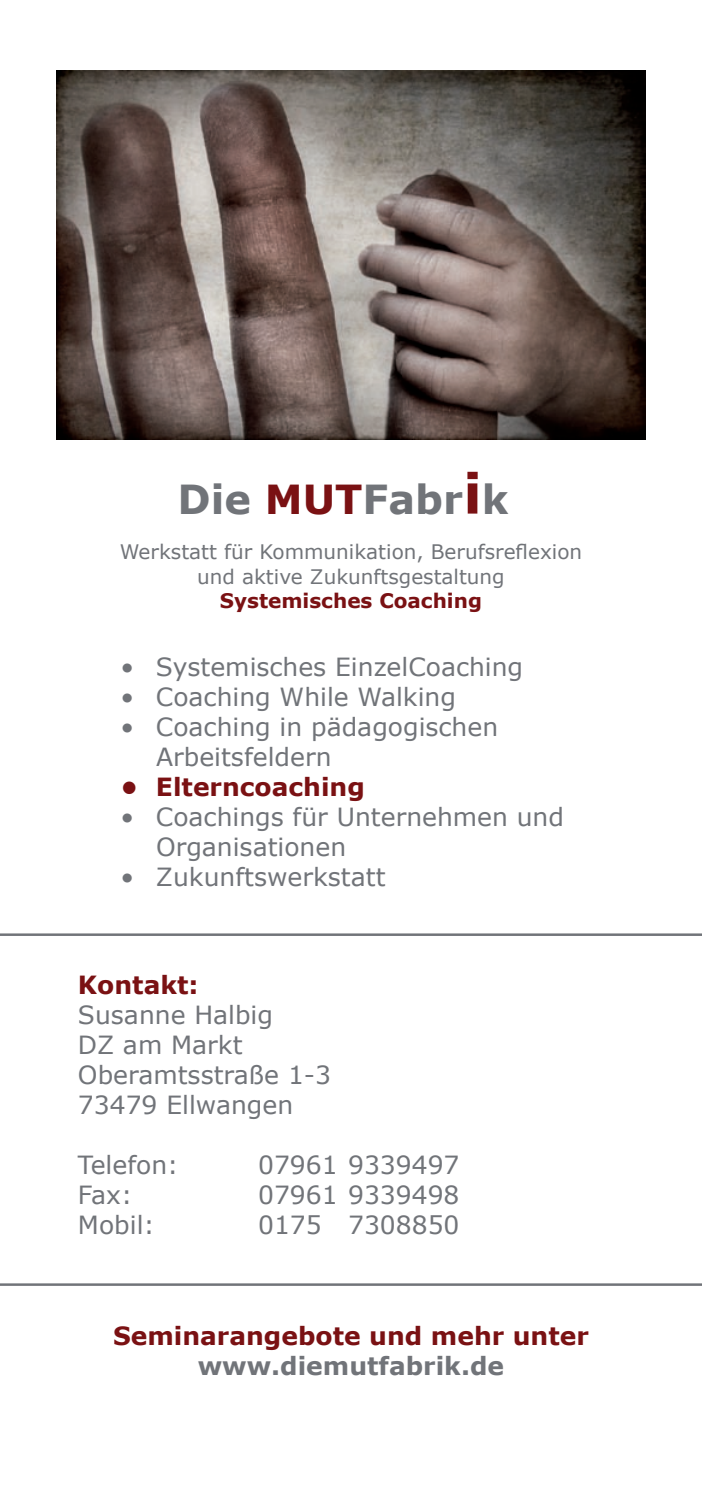
<style>
.page{position:relative;width:702px;height:1489px;background:#fff}
.page>*{position:absolute;margin:0;border:0;box-sizing:border-box;transform-origin:0 0}
.t1{font:700 40px "Verdana";color:#717479}
.MF_10{font:25px/30px "Verdana";color:#717479}
.MF_10_rot_fett{font:700 25px "Verdana";color:#7a1113}
.MF_10-2{font:700 25px "Verdana";color:#717479}
.MF_8{font:20px/24px "Verdana";color:#717479;text-align:center}
.MF_8_rot_fett{font:700 20px "Verdana";color:#7a1113}
.s1{color:#7a1113}
.s2{font-size:55px;color:#7a1113}
</style>
<div class="page">
<img style="left:57px;top:71px;width:588px;height:368px">
<hr style="left:0;top:933px;width:702px;height:2px;background:#717479">
<hr style="left:0;top:1283px;width:702px;height:2px;background:#717479">
<p class="t1" style="left:178px;top:473px;width:332px">Die <span class="s1">MUT</span>Fabr<span class="s2">i</span>k</p>
<p class="MF_8" style="left:120px;top:539px;width:464px">Werkstatt für Kommunikation, Berufsreflexion und aktive Zukunftsgestaltung</p>
<p class="MF_8_rot_fett" style="left:220px;top:587px;width:263px">Systemisches Coaching</p>
<p class="MF_10" style="left:120px;top:651px;width:404px">• Systemisches EinzelCoaching</p>
<p class="MF_10" style="left:120px;top:681px;width:337px">• Coaching While Walking</p>
<p class="MF_10" style="left:156px;top:711px;width:343px;text-indent:-35px">• Coaching in pädagogischen<br>Arbeitsfeldern</p>
<p class="MF_10_rot_fett" style="left:120px;top:771px;width:246px">• Elterncoaching</p>
<p class="MF_10" style="left:156px;top:801px;width:409px;text-indent:-35px">• Coachings für Unternehmen und<br>Organisationen</p>
<p class="MF_10" style="left:120px;top:861px;width:266px">• Zukunftswerkstatt</p>
<p class="MF_10_rot_fett" style="left:78px;top:969px;width:122px">Kontakt:</p>
<p class="MF_10" style="left:78px;top:999px;width:196px">Susanne Halbig</p>
<p class="MF_10" style="left:78px;top:1029px;width:166px">DZ am Markt</p>
<p class="MF_10" style="left:78px;top:1059px;width:255px">Oberamtsstraße 1-3</p>
<p class="MF_10" style="left:78px;top:1089px;width:217px">73479 Ellwangen</p>
<p class="MF_10" style="left:78px;top:1149px;width:102px">Telefon:</p>
<p class="MF_10" style="left:258px;top:1149px;width:203px">07961 9339497</p>
<p class="MF_10" style="left:78px;top:1179px;width:56px">Fax:</p>
<p class="MF_10" style="left:258px;top:1179px;width:203px">07961 9339498</p>
<p class="MF_10" style="left:78px;top:1209px;width:78px">Mobil:</p>
<p class="MF_10" style="left:258px;top:1209px;width:203px">0175 7308850</p>
<p class="MF_10_rot_fett" style="left:113px;top:1319px;width:477px">Seminarangebote und mehr unter</p>
<p class="MF_10-2" style="left:198px;top:1349px;width:308px">www.diemutfabrik.de</p>
</div>
